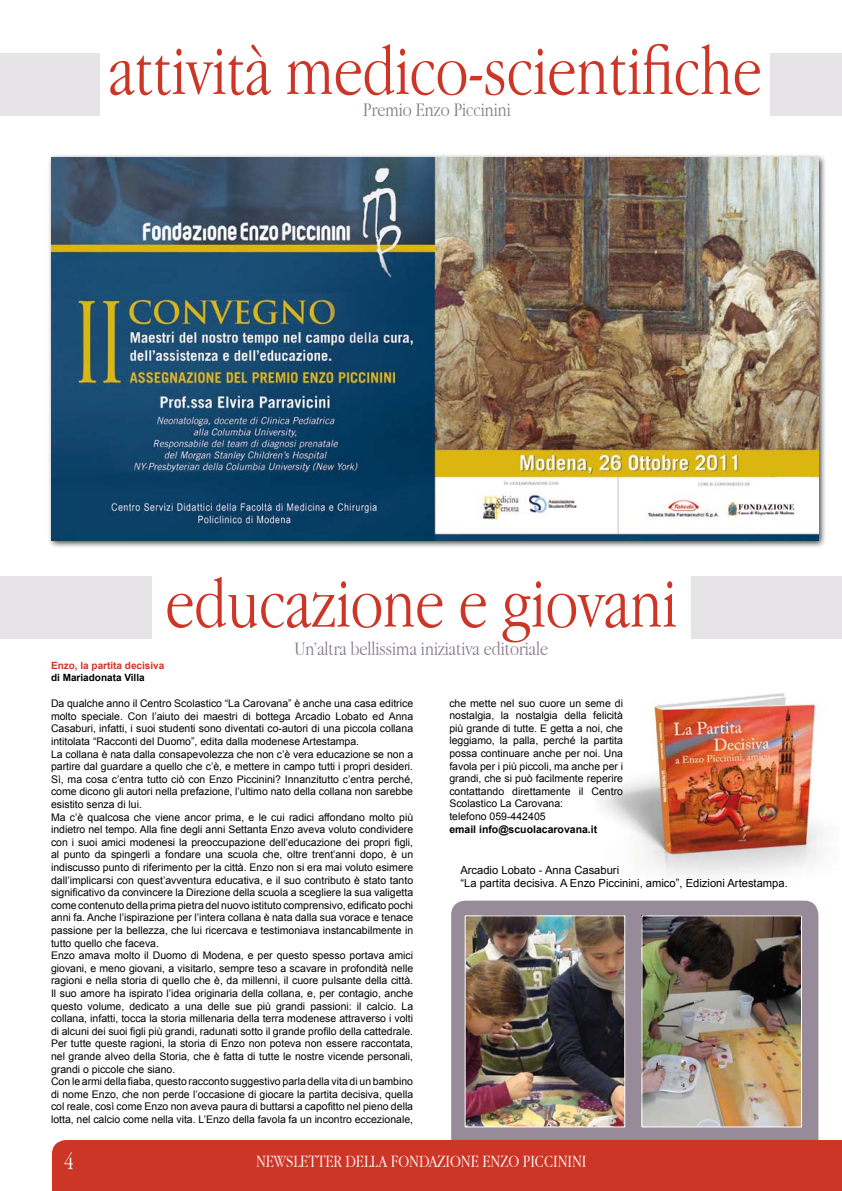
<style>
.page{position:relative;width:842px;height:1191px;background:#fff}
.page>*{position:absolute;margin:0;border:0;box-sizing:border-box;transform-origin:0 0}
.t1{font:300 72px "Apple Garamond";color:#cd3526}
.t2{font:300 20px "Apple Garamond";color:#85788a}
.t3{font:300 18px "Apple Garamond";color:#fff}
.t4{font:11.2px/13.4px "Arial";color:#000}
.t5{font:10.5px/12.6px "Arial";color:#000}
.t6{font:700 10.5px "Arial";color:#000}
.t7{font:700 10px "Arial";color:#cd3526}
.t8{font:700 10px "Arial";color:#000}
</style>
<div class="page">
<div style="left:48px;top:153px;width:778px;height:395px;background:#000;opacity:.75"></div>
<img style="left:52px;top:157px;width:766px;height:384px">
<div style="left:451px;top:900px;width:367px;height:240px;background:#978a99"></div>
<div style="left:0;top:53px;width:100px;height:63px;background:#e7e4e8"></div>
<div style="left:770px;top:53px;width:72px;height:63px;background:#e7e4e8"></div>
<img style="left:643px;top:917px;width:157px;height:208px">
<div style="left:641px;top:915px;width:161px;height:212px;border:1px solid #fff"></div>
<img style="left:467px;top:917px;width:156px;height:208px">
<div style="left:465px;top:915px;width:160px;height:212px;border:1px solid #fff"></div>
<img style="left:596px;top:693px;width:228px;height:209px">
<div style="left:594px;top:656px;width:246px;height:248px;border:1px solid #fff"></div>
<div style="left:0;top:577px;width:151px;height:62px;background:#e7e4e8"></div>
<div style="left:691px;top:577px;width:151px;height:62px;background:#e7e4e8"></div>
<div style="left:52px;top:1140px;width:790px;height:51px;background:#cd3526"></div>
<svg style="left:64px;top:1152px;width:9px;height:17px"></svg>
<h1 class="t1" style="left:109px;top:29px;width:655px">attività medico-scientifiche</h1>
<h2 class="t2" style="left:363px;top:97px;width:149px">Premio Enzo Piccinini</h2>
<h1 class="t1" style="left:166px;top:561px;width:513px">educazione e giovani</h1>
<h2 class="t2" style="left:294px;top:637px;width:255px">Un’altra bellissima iniziativa editoriale</h2>
<p class="t7" style="left:51px;top:659px;width:115px">Enzo, la partita decisiva</p>
<p class="t8" style="left:51px;top:671px;width:95px">di Mariadonata Villa</p>
<p class="t5" style="left:51px;top:697px;width:364px">Da qualche anno il Centro Scolastico “La Carovana” è anche una casa editrice molto speciale. Con l’aiuto dei maestri di bottega Arcadio Lobato ed Anna Casaburi, infatti, i suoi studenti sono diventati co-autori di una piccola collana intitolata “Racconti del Duomo”, edita dalla modenese Artestampa.<br>La collana è nata dalla consapevolezza che non c’è vera educazione se non a partire dal guardare a quello che c’è, e mettere in campo tutti i propri desideri.<br>Sì, ma cosa c’entra tutto ciò con Enzo Piccinini? Innanzitutto c’entra perché, come dicono gli autori nella prefazione, l’ultimo nato della collana non sarebbe esistito senza di lui.<br>Ma c’è qualcosa che viene ancor prima, e le cui radici affondano molto più indietro nel tempo. Alla fine degli anni Settanta Enzo aveva voluto condividere con i suoi amici modenesi la preoccupazione dell’educazione dei propri figli, al punto da spingerli a fondare una scuola che, oltre trent’anni dopo, è un indiscusso punto di riferimento per la città. Enzo non si era mai voluto esimere dall’implicarsi con quest’avventura educativa, e il suo contributo è stato tanto significativo da convincere la Direzione della scuola a scegliere la sua valigetta come contenuto della prima pietra del nuovo istituto comprensivo, edificato pochi anni fa. Anche l’ispirazione per l’intera collana è nata dalla sua vorace e tenace passione per la bellezza, che lui ricercava e testimoniava instancabilmente in tutto quello che faceva.<br>Enzo amava molto il Duomo di Modena, e per questo spesso portava amici giovani, e meno giovani, a visitarlo, sempre teso a scavare in profondità nelle ragioni e nella storia di quello che è, da millenni, il cuore pulsante della città.<br>Il suo amore ha ispirato l’idea originaria della collana, e, per contagio, anche questo volume, dedicato a una delle sue più grandi passioni: il calcio. La collana, infatti, tocca la storia millenaria della terra modenese attraverso i volti di alcuni dei suoi figli più grandi, radunati sotto il grande profilo della cattedrale.<br>Per tutte queste ragioni, la storia di Enzo non poteva non essere raccontata, nel grande alveo della Storia, che è fatta di tutte le nostre vicende personali, grandi o piccole che siano.<br>Con le armi della fiaba, questo racconto suggestivo parla della vita di un bambino di nome Enzo, che non perde l’occasione di giocare la partita decisiva, quella col reale, così come Enzo non aveva paura di buttarsi a capofitto nel pieno della lotta, nel calcio come nella vita. L’Enzo della favola fa un incontro eccezionale,</p>
<p class="t5" style="left:449px;top:697px;width:175px">che mette nel suo cuore un seme di nostalgia, la nostalgia della felicità più grande di tutte. E getta a noi, che leggiamo, la palla, perché la partita possa continuare anche per noi. Una favola per i più piccoli, ma anche per i grandi, che si può facilmente reperire contattando direttamente il Centro Scolastico La Carovana:<br>telefono 059-442405</p>
<p class="t6" style="left:449px;top:822px;width:149px">email info@scuolacarovana.it</p>
<p class="t4" style="left:460px;top:863px;width:329px">Arcadio Lobato - Anna Casaburi<br>“La partita decisiva. A Enzo Piccinini, amico”, Edizioni Artestampa.</p>
<h3 class="t3" style="left:256px;top:1151px;width:305px">Newsletter della Fondazione Enzo Piccinini</h3>
</div>
